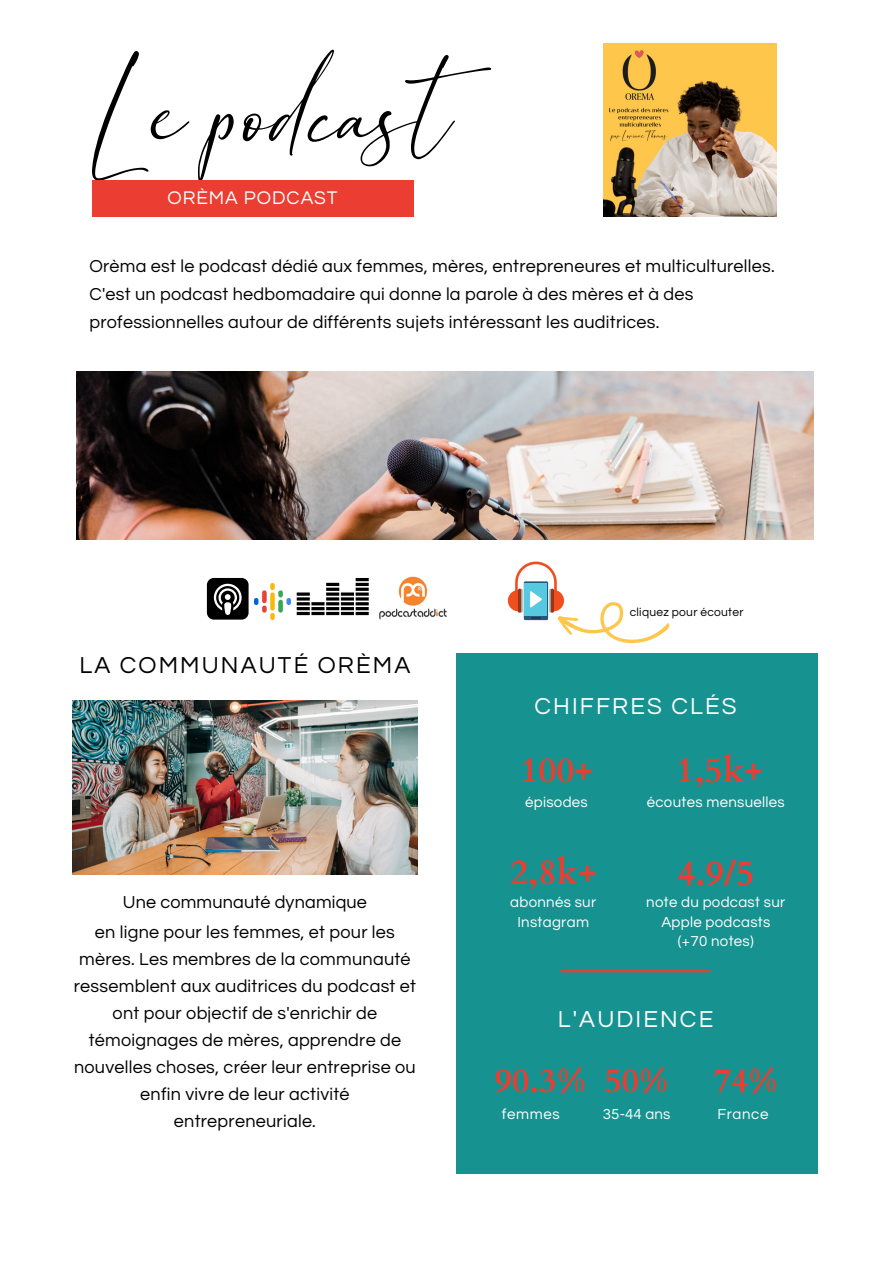
<style>
.page{position:relative;width:894px;height:1264px;background:#fff}
.page>*{position:absolute;margin:0;border:0;box-sizing:border-box;transform-origin:0 0}
.t1{font:110.7px "Breattogis";color:#000}
.t2{font:700 35.25px "Cardo";color:#eb3d31}
.t3{font:700 33.75px "Cardo";color:#eb3d31}
.t4{font:24px "Questrial";letter-spacing:.09em;color:#fff}
.t5{font:24px "Questrial";letter-spacing:.09em;color:#000}
.t6{font:19.05px "Questrial";letter-spacing:.05em;color:#fff}
.t7{font:18px/27px "Questrial";letter-spacing:.015em;color:#000}
.t8{font:15px/19.2px "Questrial";letter-spacing:.02em;color:#fff;text-align:center}
.t9{font:12px "Questrial";letter-spacing:.02em;color:#000}
</style>
<div class="page">
<div style="left:92px;top:181px;width:321px;height:36px;background:#eb3d31"></div>
<div style="left:456px;top:653px;width:361px;height:520px;background:#169391"></div>
<hr style="left:561px;top:970px;width:148px;height:2px;background:#eb3d31">
<img style="left:76px;top:371px;width:737px;height:169px">
<img style="left:603px;top:43px;width:173px;height:173px">
<img style="left:72px;top:700px;width:346px;height:174px">
<svg style="left:207px;top:578px;width:41px;height:41px;background:#383838"></svg>
<svg style="left:326px;top:583px;width:13px;height:3px"></svg>
<svg style="left:355px;top:578px;width:12px;height:8px"></svg>
<svg style="left:326px;top:587px;width:13px;height:4px"></svg>
<svg style="left:355px;top:587px;width:12px;height:4px"></svg>
<hr style="left:296px;top:592px;width:14px;height:3px;background:#000">
<hr style="left:296px;top:597px;width:14px;height:3px;background:#000">
<hr style="left:296px;top:602px;width:14px;height:3px;background:#000">
<hr style="left:296px;top:607px;width:14px;height:3px;background:#000">
<hr style="left:296px;top:612px;width:14px;height:3px;background:#000">
<svg style="left:311px;top:592px;width:56px;height:23px"></svg>
<img style="left:367px;top:576px;width:80px;height:43px">
<img style="left:254px;top:583px;width:36px;height:36px">
<svg style="left:507px;top:561px;width:163px;height:83px"></svg>
<h1 class="t1" style="left:105px;top:30px;width:350px">Le podcast</h1>
<p class="t6" style="left:167px;top:188px;width:172px">ORÈMA PODCAST</p>
<p class="t7" style="left:89px;top:252px;width:686px;line-height:28.2px">Orèma est le podcast dédié aux femmes, mères, entrepreneures et multiculturelles.<br>C'est un podcast hedbomadaire qui donne la parole à des mères et à des professionnelles autour de différents sujets intéressant les auditrices.</p>
<h2 class="t5" style="left:79px;top:653px;width:332px">LA COMMUNAUTÉ ORÈMA</h2>
<h2 class="t7" style="left:123px;top:889px;width:245px">Une communauté dynamique</h2>
<h6 class="t7" style="left:74px;top:918px;width:343px;text-align:center">en ligne pour les femmes, et pour les mères. Les membres de la communauté ressemblent aux auditrices du podcast et ont pour objectif de s'enrichir de témoignages de mères, apprendre de nouvelles choses, créer leur entreprise ou enfin vivre de leur activité entrepreneuriale.</h6>
<h6 class="t9" style="left:629px;top:606px;width:115px">cliquez pour écouter</h6>
<h3 class="t4" style="left:534px;top:694px;width:204px">CHIFFRES CLÉS</h3>
<p class="t2" style="left:520px;top:746px;width:74px">100+</p>
<p class="t2" style="left:676px;top:746px;width:88px">1,5k+</p>
<h6 class="t8" style="left:525px;top:793px;width:64px">épisodes</h6>
<h2 class="t8" style="left:646px;top:793px;width:139px">écoutes mensuelles</h2>
<p class="t2" style="left:510px;top:849px;width:88px">2,8k+</p>
<p class="t2" style="left:677px;top:850px;width:78px">4.9/5</p>
<h2 class="t8" style="left:510px;top:893px;width:87px">abonnés sur<br>Instagram</h2>
<h6 class="t8" style="left:646px;top:893px;width:140px">note du podcast sur<br>Apple podcasts (+70 notes)</h6>
<h6 class="t4" style="left:557px;top:1007px;width:157px">L'AUDIENCE</h6>
<p class="t3" style="left:494px;top:1058px;width:93px">90.3%</p>
<h2 class="t8" style="left:502px;top:1104px;width:59px">femmes</h2>
<h3 class="t3" style="left:604px;top:1058px;width:66px">50%</h3>
<h3 class="t3" style="left:713px;top:1058px;width:66px">74%</h3>
<h6 class="t8" style="left:602px;top:1104px;width:69px">35-44 ans</h6>
<h2 class="t8" style="left:717px;top:1104px;width:53px">France</h2>
</div>
